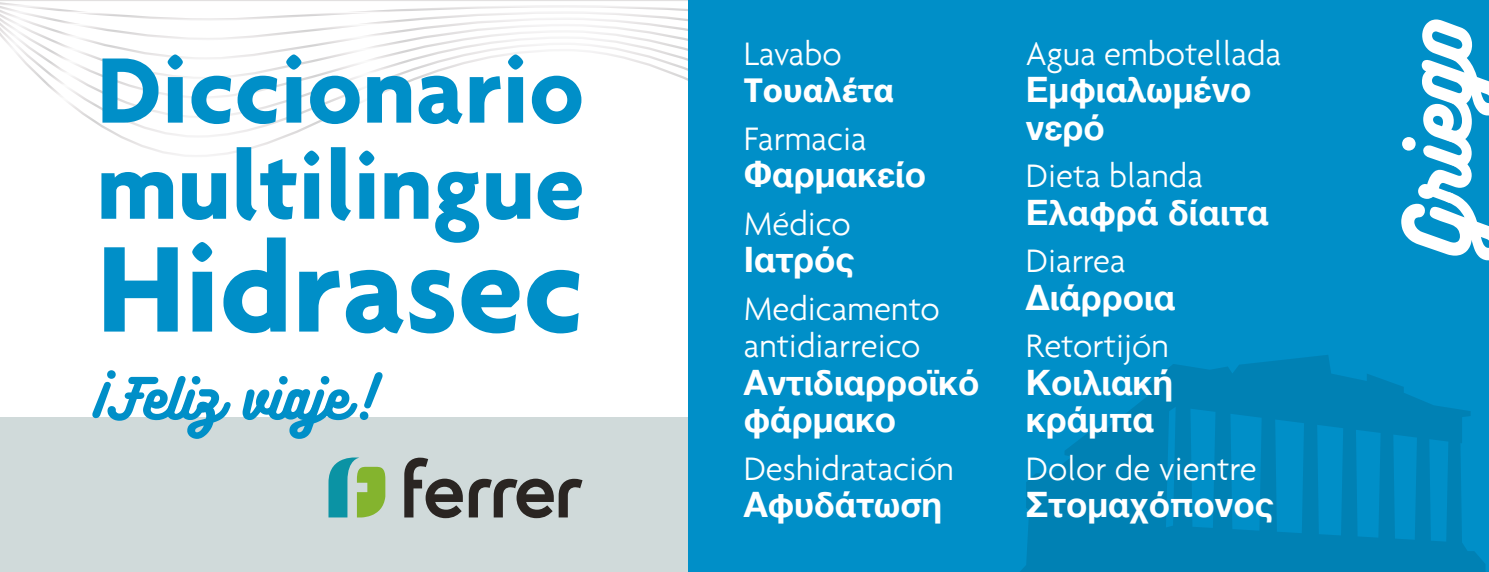
<style>
.page{position:relative;width:1489px;height:572px;background:#fff}
.page>*{position:absolute;margin:0;border:0;box-sizing:border-box;transform-origin:0 0}
.t1{font:700 132px "Agenda";color:#008fc8}
.t2{font:700 100.5px/96px "Agenda";color:#008fc8}
.t3{font:82.5px "Bukhari Script";color:#fff}
.t4{font:52.25px "Bukhari Script";color:#008fc8}
.t5{font:300 35px/37.5px "Agenda";color:#fff}
.t6{font:700 35px/37.5px "Helvetica Neue";color:#fff}
.t7{font:700 35px "Myriad Pro";color:#fff}
</style>
<div class="page">
<svg style="left:72px;top:106px;width:282px;height:34px"></svg>
<svg style="left:32px;top:71px;width:656px;height:35px"></svg>
<svg style="left:1px;top:37px;width:687px;height:34px"></svg>
<svg style="left:0;top:2px;width:688px;height:35px"></svg>
<svg style="left:0;top:0;width:688px;height:1px"></svg>
<div style="left:0;top:417px;width:688px;height:155px;background:#d0dada"></div>
<svg style="left:469px;top:479px;width:113px;height:39px"></svg>
<svg style="left:404px;top:458px;width:59px;height:60px"></svg>
<svg style="left:328px;top:457px;width:57px;height:60px"></svg>
<div style="left:688px;top:0;width:800px;height:572px;background:#008fc8"></div>
<svg style="left:1020px;top:355px;width:465px;height:217px;fill:#0081b4"></svg>
<h2 class="t2" style="left:97px;top:40px;width:489px">Diccionario multilingue</h2>
<h1 class="t1" style="left:97px;top:208px;width:488px">Hidrasec</h1>
<h3 class="t4" style="left:80px;top:370px;width:298px">¡Feliz viaje!</h3>
<p class="t5" style="left:743px;top:34px;width:99px">Lavabo</p>
<p class="t7" style="left:743px;top:68px;width:152px">Τουαλέτα</p>
<p class="t5" style="left:743px;top:119px;width:125px">Farmacia</p>
<p class="t6" style="left:743px;top:157px;width:184px">Φαρμακείο</p>
<p class="t5" style="left:743px;top:204px;width:108px">Médico</p>
<p class="t6" style="left:743px;top:242px;width:112px">Ιατρός</p>
<p class="t5" style="left:743px;top:289px;width:197px">Medicamento antidiarreico</p>
<p class="t6" style="left:743px;top:364px;width:237px">Αντιδιαρροϊκό φάρμακο</p>
<p class="t5" style="left:743px;top:449px;width:212px">Deshidratación</p>
<p class="t6" style="left:743px;top:487px;width:200px">Αφυδάτωση</p>
<p class="t5" style="left:1025px;top:34px;width:257px">Agua embotellada</p>
<p class="t6" style="left:1025px;top:72px;width:227px">Εμφιαλωμένο νερό</p>
<p class="t5" style="left:1025px;top:157px;width:179px">Dieta blanda</p>
<p class="t6" style="left:1025px;top:194px;width:244px">Ελαφρά δίαιτα</p>
<p class="t5" style="left:1025px;top:242px;width:101px">Diarrea</p>
<p class="t6" style="left:1025px;top:279px;width:151px">Διάρροια</p>
<p class="t5" style="left:1025px;top:327px;width:145px">Retortijón</p>
<p class="t6" style="left:1025px;top:364px;width:149px">Κοιλιακή κράμπα</p>
<p class="t5" style="left:1025px;top:449px;width:232px">Dolor de vientre</p>
<p class="t6" style="left:1025px;top:487px;width:249px">Στομαχόπονος</p>
<h3 class="t3" style="left:1392px;top:254px;width:237px;rotate:-90deg">Griego</h3>
</div>
